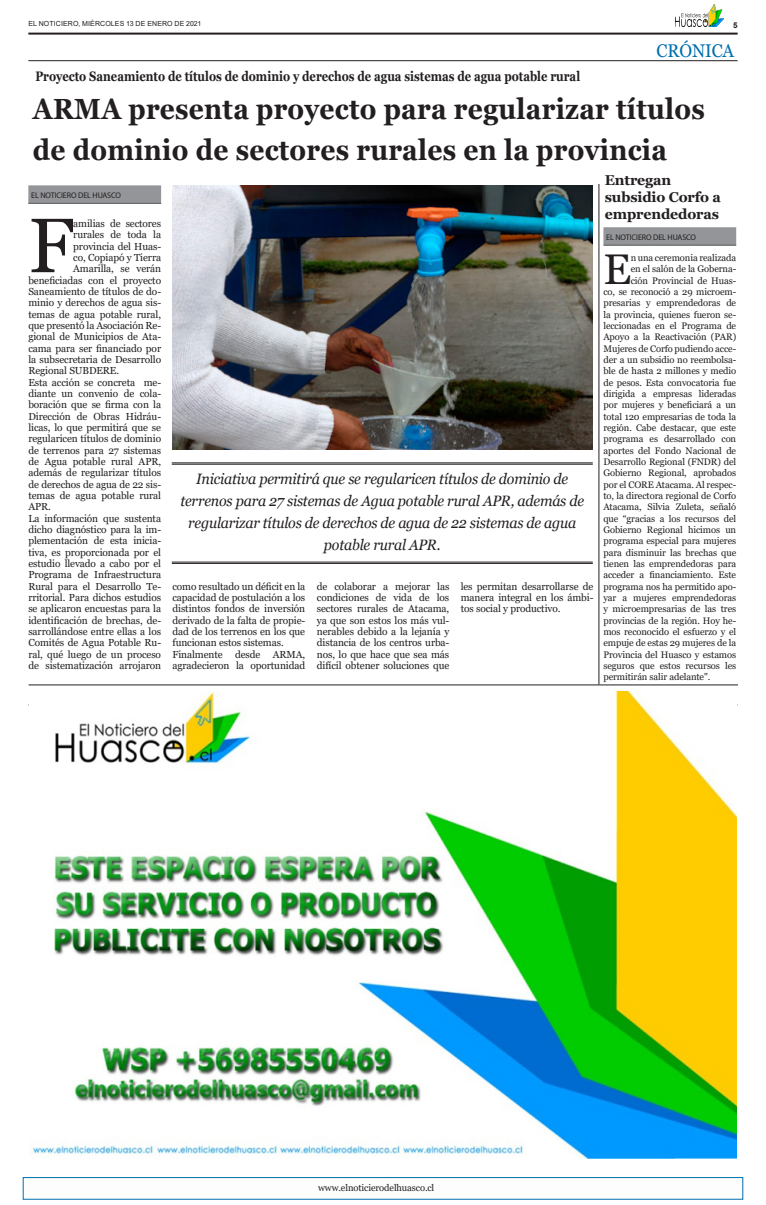
<style>
.page{position:relative;width:766px;height:1205px;background:#fff}
.page>*{position:absolute;margin:0;border:0;box-sizing:border-box;transform-origin:0 0}
.Primer_párrafo{font:77px "Georgia";color:#231f20}
.Primer_párrafo-2{font:42.9px "Georgia";color:#231f20}
.t1{font:700 29.1px/41px "Georgia";letter-spacing:.01em;color:#231f20;scale:.9 1}
.Primer_párrafo-3{font:18.4px "Georgia";letter-spacing:-.005em;color:#006eaf;scale:.93 1}
.Destacado{font:italic 15px/22px "Georgia";letter-spacing:-.015em;color:#231f20;text-align:center;scale:.95 1}
.t2{font:700 14.3px/16.8px "Georgia";letter-spacing:-.01em;color:#231f20}
.t3{font:700 13.7px "Georgia";color:#231f20;scale:.82 1}
.Primer_párrafo-4{font:10.2px/11.3px "Georgia";letter-spacing:-.01em;color:#231f20;text-align:justify}
.Primer_párrafo-5{font:9.5px "Georgia";letter-spacing:-.01em;color:#231f20}
.Firma_noticias{font:8.2px "Myriad Pro";letter-spacing:-.01em;color:#231f20}
.t4{font:700 8px "Arial";color:#231f20}
.t5{font:7px "Arial";letter-spacing:.015em;color:#231f20}
</style>
<div class="page">
<hr style="left:28px;top:33px;width:709px;height:2px;background:#231f20">
<hr style="left:28px;top:60px;width:709px;height:1px;background:#231f20">
<div style="left:23px;top:1177px;width:720px;height:22px;border:1px solid #006eaf"></div>
<img style="left:675px;top:4px;width:48px;height:22px">
<hr style="left:598px;top:184px;width:1px;height:500px;background:#231f20">
<div style="left:28px;top:185px;width:133px;height:18px;background:#939598"></div>
<hr style="left:28px;top:203px;width:133px;height:1px;background:#57585a">
<hr style="left:29px;top:704px;width:708px;height:1px;background:#231f20">
<div style="left:603px;top:227px;width:133px;height:18px;background:#939598"></div>
<hr style="left:603px;top:245px;width:133px;height:1px;background:#57585a">
<img style="left:172px;top:185px;width:420px;height:264px">
<img style="left:30px;top:691px;width:706px;height:467px">
<hr style="left:172px;top:462px;width:420px;height:1px;background:#231f20">
<hr style="left:172px;top:464px;width:420px;height:1px;background:#231f20">
<hr style="left:172px;top:562px;width:420px;height:1px;background:#231f20">
<hr style="left:172px;top:563px;width:420px;height:1px;background:#231f20">
<hr style="left:29px;top:684px;width:708px;height:1px;background:#231f20">
<p class="t5" style="left:28px;top:19px;width:174px">EL NOTICIERO, MIÉRCOLES 13 DE ENERO DE 2021</p>
<p class="t3" style="left:35px;top:68px;width:665px">Proyecto Saneamiento de títulos de dominio y derechos de agua sistemas de agua potable rural</p>
<p class="t4" style="left:733px;top:20px;width:6px">5</p>
<p class="Primer_párrafo-3" style="left:656px;top:39px;width:85px">CRÓNICA</p>
<p class="t1" style="left:33px;top:89px;width:747px">ARMA presenta proyecto para regularizar títulos de dominio de sectores rurales en la provincia</p>
<p class="Firma_noticias" style="left:31px;top:190px;width:91px">EL NOTICIERO DEL HUASCO</p>
<p class="Primer_párrafo" style="left:28px;top:199px;width:47px">F</p>
<p class="Primer_párrafo-4" style="left:73px;top:218px;width:89px">amilias de sectores</p>
<p class="t2" style="left:604px;top:172px;width:118px">Entregan subsidio Corfo a emprendedoras</p>
<p class="Firma_noticias" style="left:606px;top:232px;width:91px">EL NOTICIERO DEL HUASCO</p>
<p class="Primer_párrafo-2" style="left:603px;top:243px;width:29px">E</p>
<p class="Primer_párrafo-5" style="left:630px;top:252px;width:107px">n una ceremonia realizada</p>
<p class="Primer_párrafo-4" style="left:73px;top:229px;width:89px">rurales de toda la</p>
<p class="Primer_párrafo-4" style="left:73px;top:240px;width:89px">provincia del Huas-</p>
<p class="Primer_párrafo-4" style="left:73px;top:252px;width:89px">co, Copiapó y Tierra</p>
<p class="Primer_párrafo-4" style="left:73px;top:263px;width:89px">Amarilla, se verán</p>
<p class="Primer_párrafo-4" style="left:28px;top:275px;width:134px">beneficiadas con el proyecto</p>
<p class="Primer_párrafo-4" style="left:28px;top:286px;width:134px">Saneamiento de títulos de do-</p>
<p class="Primer_párrafo-4" style="left:28px;top:297px;width:134px">minio y derechos de agua sis-</p>
<p class="Primer_párrafo-4" style="left:28px;top:309px;width:134px">temas de agua potable rural,</p>
<p class="Primer_párrafo-4" style="left:28px;top:320px;width:134px">que presentó la Asociación Re-</p>
<p class="Primer_párrafo-4" style="left:28px;top:331px;width:134px">gional de Municipios de Ata-</p>
<p class="Primer_párrafo-4" style="left:28px;top:343px;width:134px">cama para ser financiado por</p>
<p class="Primer_párrafo-4" style="left:28px;top:354px;width:134px">la subsecretaria de Desarrollo</p>
<p class="Primer_párrafo-4" style="left:28px;top:365px;width:92px">Regional SUBDERE.</p>
<p class="Primer_párrafo-4" style="left:28px;top:377px;width:134px">Esta acción se concreta me&shy;diante un convenio de cola&shy;boración que se firma con la Dirección de Obras Hidráu&shy;licas, lo que permitirá que se regularicen títulos de dominio de terrenos para 27 sistemas de Agua potable rural APR, además de regularizar títulos de derechos de agua de 22 sis&shy;temas de agua potable rural APR.</p>
<p class="Primer_párrafo-4" style="left:28px;top:513px;width:134px">La información que sustenta dicho diagnóstico para la im&shy;plementación de esta inicia&shy;tiva, es proporcionada por el estudio llevado a cabo por el Programa de Infraestructura Rural para el Desarrollo Te&shy;rritorial. Para dichos estudios se aplicaron encuestas para la identificación de brechas, de&shy;sarrollándose entre ellas a los Comités de Agua Potable Ru&shy;ral, qué luego de un proceso de sistematización arrojaron</p>
<p class="Primer_párrafo-5" style="left:630px;top:263px;width:107px">en el salón de la Goberna-</p>
<p class="Primer_párrafo-5" style="left:630px;top:274px;width:107px">ción Provincial de Huas-</p>
<p class="Primer_párrafo-5" style="left:603px;top:286px;width:134px">co, se reconoció a 29 microem-</p>
<p class="Primer_párrafo-5" style="left:603px;top:297px;width:134px">presarias y emprendedoras de</p>
<p class="Primer_párrafo-5" style="left:603px;top:308px;width:134px">la provincia, quienes fueron se-</p>
<p class="Primer_párrafo-5" style="left:603px;top:320px;width:134px">leccionadas en el Programa de</p>
<p class="Primer_párrafo-5" style="left:603px;top:331px;width:134px">Apoyo a la Reactivación (PAR)</p>
<p class="Primer_párrafo-5" style="left:603px;top:342px;width:134px">Mujeres de Corfo pudiendo acce-</p>
<p class="Primer_párrafo-5" style="left:603px;top:354px;width:134px">der a un subsidio no reembolsa-</p>
<p class="Primer_párrafo-5" style="left:603px;top:365px;width:134px">ble de hasta 2 millones y medio</p>
<p class="Primer_párrafo-5" style="left:603px;top:376px;width:134px">de pesos. Esta convocatoria fue</p>
<p class="Primer_párrafo-5" style="left:603px;top:388px;width:134px">dirigida a empresas lideradas</p>
<p class="Primer_párrafo-5" style="left:603px;top:399px;width:134px">por mujeres y beneficiará a un</p>
<p class="Primer_párrafo-5" style="left:603px;top:410px;width:134px">total 120 empresarias de toda la</p>
<p class="Primer_párrafo-5" style="left:603px;top:422px;width:134px">región. Cabe destacar, que este</p>
<p class="Primer_párrafo-5" style="left:603px;top:433px;width:134px">programa es desarrollado con</p>
<p class="Primer_párrafo-5" style="left:603px;top:445px;width:134px">aportes del Fondo Nacional de</p>
<p class="Primer_párrafo-5" style="left:603px;top:456px;width:134px">Desarrollo Regional (FNDR) del</p>
<p class="Primer_párrafo-5" style="left:603px;top:467px;width:134px">Gobierno Regional, aprobados</p>
<p class="Primer_párrafo-5" style="left:603px;top:479px;width:134px">por el CORE Atacama. Al respec-</p>
<p class="Primer_párrafo-5" style="left:603px;top:490px;width:134px">to, la directora regional de Corfo</p>
<p class="Primer_párrafo-5" style="left:603px;top:501px;width:134px">Atacama, Silvia Zuleta, señaló</p>
<p class="Primer_párrafo-5" style="left:603px;top:513px;width:134px">que “gracias a los recursos del</p>
<p class="Primer_párrafo-5" style="left:603px;top:524px;width:134px">Gobierno Regional hicimos un</p>
<p class="Primer_párrafo-5" style="left:603px;top:535px;width:134px">programa especial para mujeres</p>
<p class="Primer_párrafo-5" style="left:603px;top:547px;width:134px">para disminuir las brechas que</p>
<p class="Primer_párrafo-5" style="left:603px;top:558px;width:134px">tienen las emprendedoras para</p>
<p class="Primer_párrafo-5" style="left:603px;top:569px;width:134px">acceder a financiamiento. Este</p>
<p class="Primer_párrafo-5" style="left:603px;top:581px;width:134px">programa nos ha permitido apo-</p>
<p class="Primer_párrafo-5" style="left:603px;top:592px;width:134px">yar a mujeres emprendedoras</p>
<p class="Primer_párrafo-5" style="left:603px;top:603px;width:134px">y microempresarias de las tres</p>
<p class="Primer_párrafo-5" style="left:603px;top:615px;width:134px">provincias de la región. Hoy he-</p>
<p class="Primer_párrafo-5" style="left:603px;top:626px;width:134px">mos reconocido el esfuerzo y el</p>
<p class="Primer_párrafo-5" style="left:603px;top:637px;width:134px">empuje de estas 29 mujeres de la</p>
<p class="Primer_párrafo-5" style="left:603px;top:649px;width:134px">Provincia del Huasco y estamos</p>
<p class="Primer_párrafo-5" style="left:603px;top:660px;width:134px">seguros que estos recursos les</p>
<p class="Primer_párrafo-5" style="left:603px;top:671px;width:108px">permitirán salir adelante".</p>
<p class="Destacado" style="left:180px;top:468px;width:426px">Iniciativa permitirá que se regularicen títulos de dominio de terrenos para 27 sistemas de Agua potable rural APR, además de regularizar títulos de derechos de agua de 22 sistemas de agua potable rural APR.</p>
<p class="Primer_párrafo-4" style="left:172px;top:581px;width:134px">como resultado un déficit en la capacidad de postulación a los distintos fondos de inversión derivado de la falta de propie&shy;dad de los terrenos en los que funcionan estos sistemas.</p>
<p class="Primer_párrafo-4" style="left:172px;top:649px;width:134px">Finalmente desde ARMA, agradecieron la oportunidad</p>
<p class="Primer_párrafo-4" style="left:317px;top:581px;width:134px">de colaborar a mejorar las condiciones de vida de los sectores rurales de Atacama, ya que son estos los más vul&shy;nerables debido a la lejanía y distancia de los centros urba&shy;nos, lo que hace que sea más difícil obtener soluciones que</p>
<p class="Primer_párrafo-4" style="left:460px;top:581px;width:134px">les permitan desarrollarse de manera integral en los ámbi&shy;tos social y productivo.</p>
<p class="Primer_párrafo-5" style="left:318px;top:1182px;width:118px">www.elnoticierodelhuasco.cl</p>
</div>
